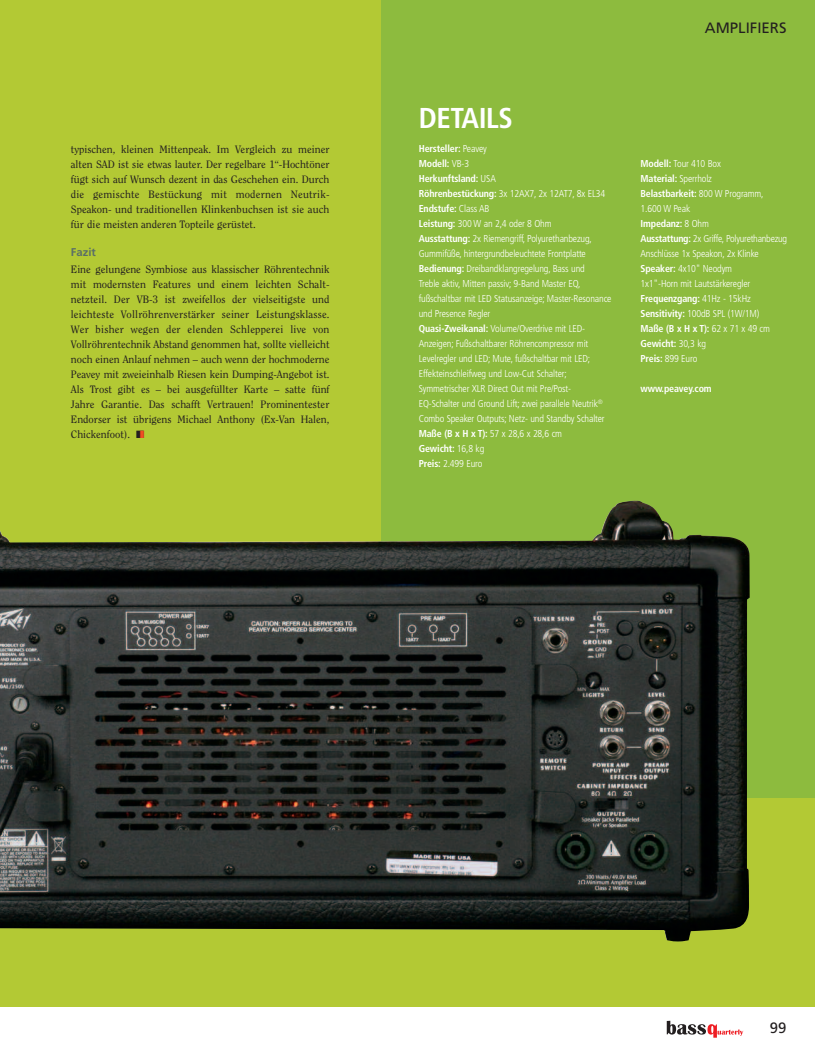
<style>
.page{position:relative;width:815px;height:1063px;background:#fff}
.page>*{position:absolute;margin:0;border:0;box-sizing:border-box;transform-origin:0 0}
.t1{font:700 condensed 28.75px "Frutiger LT Std";letter-spacing:-.015em;color:#fff}
.t2{font:15px "Frutiger";color:#231f20}
.t3{font:700 11.25px "Frutiger";color:#5a6e67}
.t4{font:10.62px/15px "Clearface Std";color:#231f20;text-align:justify}
.t5{font:300 condensed 10px/15px "Frutiger LT Std";letter-spacing:-.015em;color:#fff}
.t6{font:700 condensed 10px "Frutiger LT Std";letter-spacing:-.015em;color:#fff}
.s1{color:#f04d22}
.s2{font-weight:700}
</style>
<div class="page">
<div style="left:0;top:0;width:815px;height:1006px;background:#b3c934"></div>
<div style="left:382px;top:0;width:433px;height:797px;background:#8dbb3e"></div>
<svg style="left:667px;top:1021px;width:76px;height:17px"></svg>
<img style="left:0;top:501px;width:750px;height:441px">
<p class="t4" style="left:71px;top:142px;width:260px">typischen, kleinen Mittenpeak. Im Vergleich zu meiner alten SAD ist sie etwas lauter. Der regelbare 1“-Hochtöner fügt sich auf Wunsch dezent in das Geschehen ein. Durch die gemischte Bestückung mit modernen Neutrik-Speakon- und traditionellen Klinkenbuchsen ist sie auch für die meisten anderen Topteile gerüstet.</p>
<p class="t3" style="left:71px;top:248px;width:27px">Fazit</p>
<p class="t4" style="left:71px;top:262px;width:260px">Eine gelungene Symbiose aus klassischer Röhrentechnik mit modernsten Features und einem leichten Schalt&shy;netzteil. Der VB-3 ist zweifellos der vielseitigste und leichteste Vollröhrenverstärker seiner Leistungsklasse.<br>Wer bisher wegen der elenden Schlepperei live von Vollröhrentechnik Abstand genommen hat, sollte vielleicht noch einen Anlauf nehmen – auch wenn der hochmoderne Peavey mit zweieinhalb Riesen kein Dumping-Angebot ist.<br>Als Trost gibt es – bei ausgefüllter Karte – satte fünf Jahre Garantie. Das schafft Vertrauen! Prominentester Endorser ist übrigens Michael Anthony (Ex-Van Halen, Chickenfoot). ■<span class="s1">■</span></p>
<h2 class="t2" style="left:705px;top:21px;width:83px">AMPLIFIERS</h2>
<h1 class="t1" style="left:419px;top:107px;width:96px">DETAILS</h1>
<p class="t5" style="left:419px;top:142px;width:194px"><span class="s2">Hersteller:</span> Peavey<br><span class="s2">Modell:</span> VB-3<br><span class="s2">Herkunftsland:</span> USA<br><span class="s2">Röhrenbestückung:</span> 3x 12AX7, 2x 12AT7, 8x EL34<br><span class="s2">Endstufe:</span> Class AB<br><span class="s2">Leistung:</span> 300 W an 2,4 oder 8 Ohm<br><span class="s2">Ausstattung:</span> 2x Riemengriff, Polyurethanbezug, Gummifüße, hintergrundbeleuchtete Frontplatte <span class="s2">Bedienung:</span> Dreibandklangregelung, Bass und<br>Treble aktiv, Mitten passiv; 9-Band Master EQ, fußschaltbar mit LED Statusanzeige; Master-Resonance und Presence Regler<br><span class="s2">Quasi-Zweikanal:</span> Volume/Overdrive mit LED-Anzeigen; Fußschaltbarer Röhrencompressor mit Levelregler und LED; Mute, fußschaltbar mit LED; Effekteinschleifweg und Low-Cut Schalter; Symmetrischer XLR Direct Out mit Pre/Post-EQ-Schalter und Ground Lift; zwei parallele Neutrik<sup>® </sup>Combo Speaker Outputs; Netz- und Standby Schalter <span class="s2">Maße (B x H x T):</span> 57 x 28,6 x 28,6 cm<br><span class="s2">Gewicht:</span> 16,8 kg<br><span class="s2">Preis:</span> 2.499 Euro</p>
<p class="t5" style="left:641px;top:157px;width:148px"><span class="s2">Modell:</span> Tour 410 Box<br><span class="s2">Material:</span> Sperrholz<br><span class="s2">Belastbarkeit:</span> 800 W Programm,<br>1.600 W Peak<br><span class="s2">Impedanz:</span> 8 Ohm<br><span class="s2">Ausstattung:</span> 2x Griffe, Polyurethanbezug<br>Anschlüsse 1x Speakon, 2x Klinke<br><span class="s2">Speaker:</span> 4x10" Neodym<br>1x1"-Horn mit Lautstärkeregler<br><span class="s2">Frequenzgang:</span> 41Hz - 15kHz<br><span class="s2">Sensitivity:</span> 100dB SPL (1W/1M)<br><span class="s2">Maße(BxHxT):</span>62x71x49cm<br><span class="s2">Gewicht:</span> 30,3 kg<br><span class="s2">Preis:</span> 899 Euro</p>
<p class="t6" style="left:641px;top:384px;width:73px">www.peavey.com</p>
<h2 class="t2" style="left:770px;top:1022px;width:18px">99</h2>
</div>
